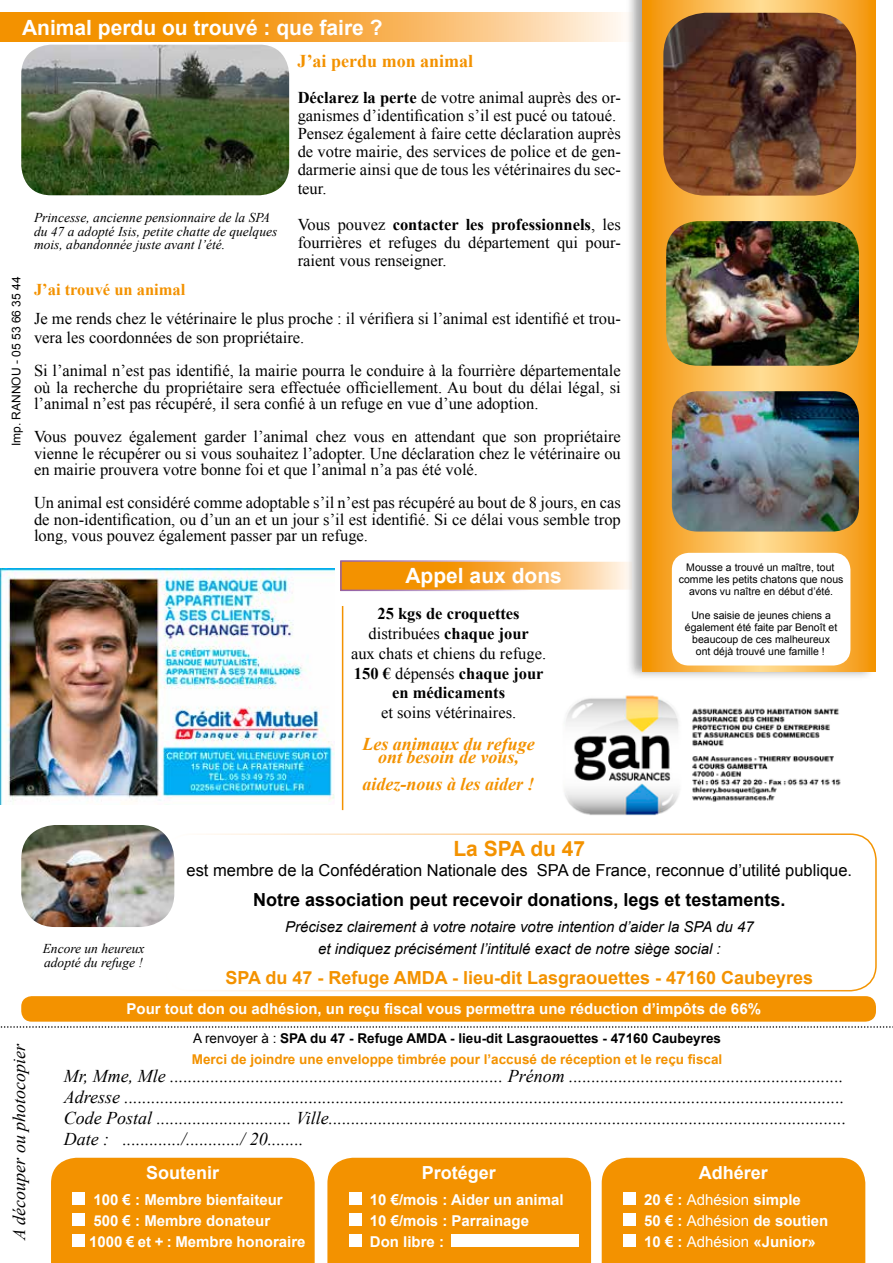
<style>
.page{position:relative;width:893px;height:1263px;background:#fff}
.page>*{position:absolute;margin:0;border:0;box-sizing:border-box;transform-origin:0 0}
.t1{font:700 21px "Arial";color:#fff}
.t2{font:700 21px "Arial";color:#f39200}
.t3{font:italic 18px/21px "Times New Roman";color:#000}
.t4{font:700 18px "Arial";color:#000}
.t5{font:700 18px "Arial";color:#f39200}
.t6{font:italic 700 18px/13.5px "Times New Roman";color:#f39200;text-align:center}
.t7{font:700 18px "Arial";color:#fff}
.t8{font:700 18px "Times New Roman";color:#f39200}
.t9{font:16.5px/18px "Times New Roman";color:#000;text-align:justify}
.t10{font:700 16.5px/19.8px "Times New Roman";color:#000;text-align:center}
.t11{font:16.5px "Arial";color:#000}
.t12{font:700 16.5px "Times New Roman";color:#f39200}
.t13{font:700 15px/21px "Arial";color:#fff}
.t14{font:italic 15px/21.6px "Arial";color:#000;text-align:center}
.t15{font:700 13.5px/21px "Arial";color:#f39200}
.t16{font:italic 13.5px/13.5px "Times New Roman";color:#000}
.t17{font:12px "Arial";color:#000}
.t18{font:10.5px/12px "Arial";color:#000;text-align:center}
.s1{font-weight:700}
.s2{font-weight:400}
.s3{font-weight:400;color:#000}
.s4{color:#000}
</style>
<div class="page">
<div style="left:51px;top:1158px;width:264px;height:105px;background:#f39200"></div>
<div style="left:72px;top:1192px;width:13px;height:12px;background:#fff"></div>
<div style="left:72px;top:1213px;width:13px;height:13px;background:#fff"></div>
<div style="left:72px;top:1234px;width:13px;height:13px;background:#fff"></div>
<div style="left:327px;top:1158px;width:264px;height:105px;background:#f39200"></div>
<div style="left:349px;top:1192px;width:12px;height:12px;background:#fff"></div>
<div style="left:349px;top:1213px;width:12px;height:13px;background:#fff"></div>
<div style="left:349px;top:1234px;width:12px;height:13px;background:#fff"></div>
<div style="left:451px;top:1234px;width:127px;height:13px;background:#fff"></div>
<div style="left:602px;top:1158px;width:263px;height:105px;background:#f39200"></div>
<div style="left:623px;top:1192px;width:13px;height:12px;background:#fff"></div>
<div style="left:623px;top:1213px;width:13px;height:13px;background:#fff"></div>
<div style="left:623px;top:1234px;width:13px;height:13px;background:#fff"></div>
<div style="left:163px;top:833px;width:714px;height:158px;border:2px solid #fff;border-radius:26px"></div>
<svg style="left:0;top:1026px;width:893px;height:2px"></svg>
<div style="left:21px;top:996px;width:855px;height:26px;background:#f39200;border-radius:10px"></div>
<img style="left:21px;top:45px;width:268px;height:150px">
<img style="left:564px;top:695px;width:277px;height:121px">
<img style="left:21px;top:825px;width:153px;height:102px">
<img style="left:0;top:568px;width:335px;height:236px">
<svg style="left:343px;top:563px;width:282px;height:25px;background:#f6ab40"></svg>
<div style="left:340px;top:560px;width:294px;height:31px;border:2px solid #fff"></div>
<svg style="left:0;top:12px;width:623px;height:30px;background:#f7ae47"></svg>
<hr style="left:342px;top:606px;width:1px;height:204px;background:#f39200">
<div style="left:625px;top:0;width:251px;height:681px;background:#000;opacity:.35"></div>
<svg style="left:643px;top:0;width:232px;height:672px;background:#f6a82e"></svg>
<div style="left:672px;top:553px;width:178px;height:112px;background:#fff;border-radius:17px"></div>
<img style="left:663px;top:13px;width:193px;height:183px">
<img style="left:666px;top:221px;width:193px;height:145px">
<img style="left:672px;top:391px;width:187px;height:140px">
<p class="t1" style="left:22px;top:13px;width:362px">Animal perdu ou trouvé : que faire ?</p>
<p class="t8" style="left:298px;top:49px;width:177px">J’ai perdu mon animal</p>
<p class="t9" style="left:298px;top:89px;width:325px;text-align:left"><span class="s1">Déclarez la perte</span> de votre animal auprès des or&shy;ganismes d’identification s’il est pucé ou tatoué.<br>Pensez également à faire cette déclaration auprès de votre mairie, des services de police et de gen&shy;darmerie ainsi que de tous les vétérinaires du sec&shy;teur.</p>
<p class="t9" style="left:298px;top:215px;width:325px">Vous pouvez <span class="s1">contacter les professionnels</span>, les fourrières et refuges du département qui pour&shy;raient vous renseigner.</p>
<p class="t12" style="left:34px;top:278px;width:153px">J’ai trouvé un animal</p>
<p class="t9" style="left:34px;top:308px;width:588px;line-height:19.8px">Je me rends chez le vétérinaire le plus proche : il vérifiera si l’animal est identifié et trou&shy;vera les coordonnées de son propriétaire.</p>
<p class="t9" style="left:34px;top:362px;width:588px;line-height:16.5px">Si l’animal n’est pas identifié, la mairie pourra le conduire à la fourrière départementale où la recherche du propriétaire sera effectuée officiellement. Au bout du délai légal, si l’animal n’est pas récupéré, il sera confié à un refuge en vue d’une adoption.</p>
<p class="t9" style="left:34px;top:428px;width:588px;line-height:16.5px">Vous pouvez également garder l’animal chez vous en attendant que son propriétaire vienne le récupérer ou si vous souhaitez l’adopter. Une déclaration chez le vétérinaire ou en mairie prouvera votre bonne foi et que l’animal n’a pas été volé.</p>
<p class="t9" style="left:34px;top:494px;width:588px;line-height:16.5px">Un animal est considéré comme adoptable s’il n’est pas récupéré au bout de 8 jours, en cas de non-identification, ou d’un an et un jour s’il est identifié. Si ce délai vous semble trop long, vous pouvez également passer par un refuge.</p>
<p class="t16" style="left:34px;top:211px;width:245px">Princesse, ancienne pensionnaire de la SPA du 47 a adopté Isis, petite chatte de quelques mois, abandonnée juste avant l’été.</p>
<p class="t17" style="left:8px;top:446px;width:171px;rotate:-90deg">Imp. RANNOU - 05 53 66 35 44</p>
<p class="t1" style="left:405px;top:562px;width:158px">Appel aux dons</p>
<p class="t10" style="left:351px;top:603px;width:197px">25 kgs de croquettes <span class="s2">distribuées</span> chaque jour<br><span class="s2">aux chats et chiens du refuge.<br></span>150 € <span class="s2">dépensés</span> chaque jour en médicaments</p>
<p class="t9" style="left:381px;top:703px;width:137px">et soins vétérinaires.</p>
<p class="t6" style="left:362px;top:736px;width:174px">Les animaux du refuge ont besoin de vous,</p>
<p class="t6" style="left:363px;top:777px;width:174px">aidez-nous à les aider !</p>
<p class="t18" style="left:679px;top:561px;width:166px">Mousse a trouvé un maître, tout comme les petits chatons que nous avons vu naître en début d’été.</p>
<p class="t18" style="left:685px;top:609px;width:154px">Une saisie de jeunes chiens a également été faite par Benoît et beaucoup de ces malheureux ont déjà trouvé une famille !</p>
<p class="t2" style="left:453px;top:835px;width:133px">La SPA du 47</p>
<p class="t11" style="left:187px;top:859px;width:667px">est membre de la Confédération Nationale des SPA de France, reconnue d’utilité publique.</p>
<p class="t4" style="left:253px;top:888px;width:534px">Notre association peut recevoir donations, legs et testaments.</p>
<p class="t14" style="left:285px;top:917px;width:470px">Précisez clairement à votre notaire votre intention d’aider la SPA du 47 et indiquez précisément l’intitulé exact de notre siège social :</p>
<p class="t5" style="left:225px;top:966px;width:589px">SPA du 47 - Refuge AMDA - lieu-dit Lasgraouettes - 47160 Caubeyres</p>
<p class="t13" style="left:127px;top:999px;width:636px">Pour tout don ou adhésion, un reçu fiscal vous permettra une réduction d’impôts de 66%</p>
<p class="t16" style="left:43px;top:942px;width:103px">Encore un heureux adopté du refuge !</p>
<p class="t3" style="left:8px;top:1240px;width:198px;rotate:-90deg">A découper ou photocopier</p>
<p class="t15" style="left:192px;top:1028px;width:532px"><span class="s3">A renvoyer à :</span> <span class="s4">SPA du 47 - Refuge AMDA - lieu-dit Lasgraouettes - 47160 Caubeyres<br></span>Merci de joindre une enveloppe timbrée pour l’accusé de réception et le reçu fiscal</p>
<p class="t3" style="left:64px;top:1065px;width:784px">Mr, Mme, Mle .......................................................................... Prénom .............................................................<br>Adresse ................................................................................................................................................................<br>Code Postal .............................. Ville...................................................................................................................<br>Date : ............./............/ 20........</p>
<p class="t7" style="left:146px;top:1161px;width:75px">Soutenir</p>
<p class="t13" style="left:89px;top:1189px;width:218px">100 € : Membre bienfaiteur<br>500 € : Membre donateur<br>1000 € et + : Membre honoraire</p>
<p class="t7" style="left:422px;top:1161px;width:76px">Protéger</p>
<p class="t13" style="left:370px;top:1189px;width:195px">10 €/mois : Aider un animal<br>10 €/mois : Parrainage<br>Don libre :</p>
<p class="t7" style="left:699px;top:1161px;width:71px">Adhérer</p>
<p class="t13" style="left:644px;top:1189px;width:186px">20 € : <span class="s2">Adhésion</span> simple<br>50 € : <span class="s2">Adhésion</span> de soutien<br>10 € : <span class="s2">Adhésion</span> «Junior»</p>
</div>
